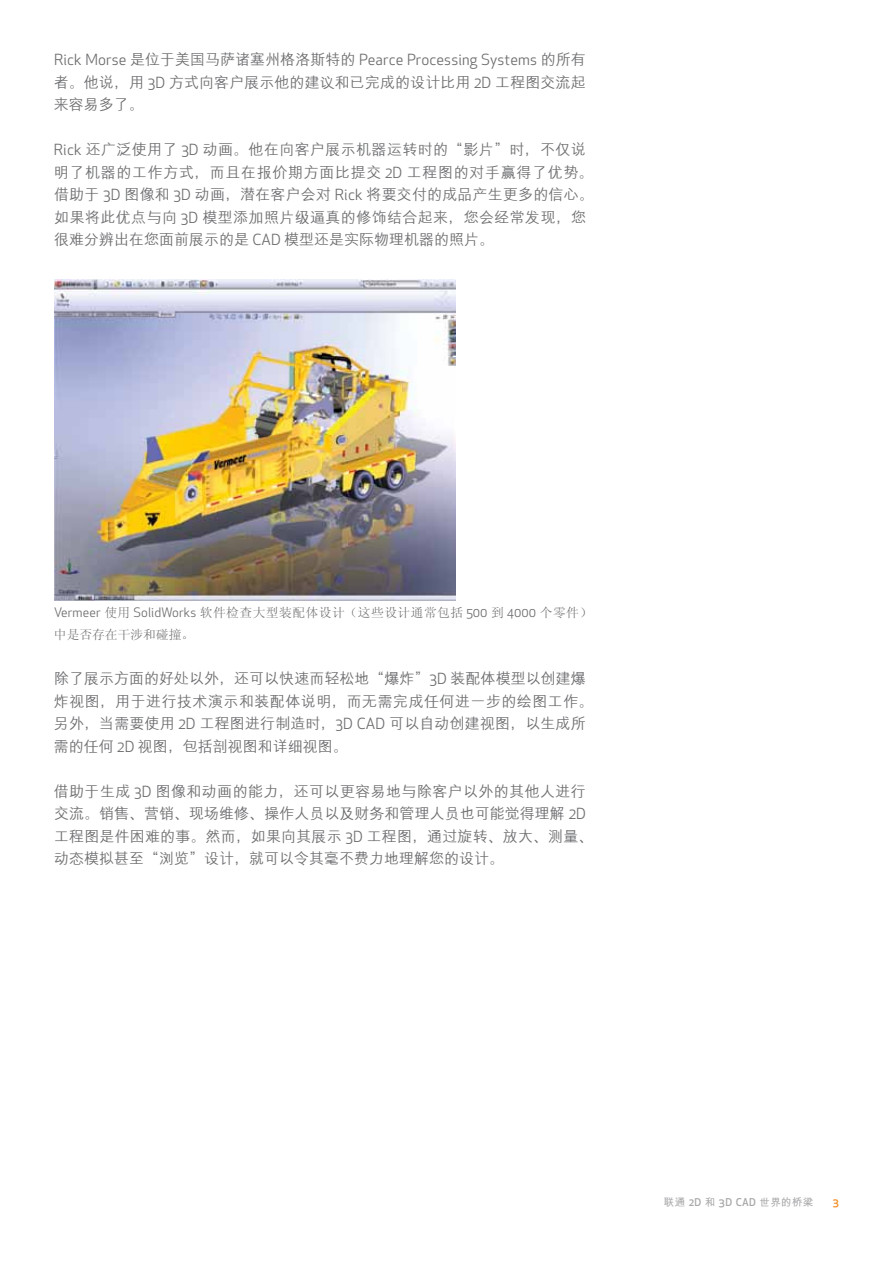
<style>
.page{position:relative;width:893px;height:1263px;background:#fff}
.page>*{position:absolute;margin:0;border:0;box-sizing:border-box;transform-origin:0 0}
.t1{font:500 15px/22.5px "M Hei GB";letter-spacing:.01em;color:#6d6e71}
.t2{font:15px "SW Apex New";letter-spacing:.01em;color:#6d6e71}
.t3{font:12.75px/22.5px "Sim Sun";letter-spacing:.035em;color:#6d6e71}
.t4{font:700 10.5px "M Hei GB";letter-spacing:.03em;color:#a7a8aa}
.t5{font:500 10.5px "SW Apex New";color:#f68b1e}
.s1{font-family:"M Hei GB";font-weight:500}
.s2{font-family:"SW Apex New";font-weight:400}
.s3{font-family:"SW Apex New"}
.s4{font-family:"SW Apex New";font-weight:500}
</style>
<div class="page">
<img style="left:54px;top:280px;width:401px;height:320px">
<p class="t2" style="left:54px;top:50px;width:533px">Rick Morse <span class="s1">是位于美国马萨诸塞州格洛斯特的</span> Pearce Processing Systems <span class="s1">的所有</span></p>
<p class="t1" style="left:54px;top:71px;width:533px">者。他说，用 <span class="s2">3D</span> 方式向客户展示他的建议和已完成的设计比用 <span class="s2">2D</span> 工程图交流起来容易多了。</p>
<p class="t1" style="left:54px;top:138px;width:541px"><span class="s2">Rick</span> 还广泛使用了 <span class="s2">3D</span> 动画。他在向客户展示机器运转时的“影片”时，不仅说明了机器的工作方式，而且在报价期方面比提交 <span class="s2">2D</span> 工程图的对手赢得了优势。借助于 <span class="s2">3D</span> 图像和 <span class="s2">3D</span> 动画，潜在客户会对 <span class="s2">Rick</span> 将要交付的成品产生更多的信心。如果将此优点与向 <span class="s2">3D</span> 模型添加照片级逼真的修饰结合起来，您会经常发现，您很难分辨出在您面前展示的是 <span class="s2">CAD</span> 模型还是实际物理机器的照片。</p>
<p class="t3" style="left:54px;top:601px;width:540px"><span class="s3">Vermeer</span> 使用 <span class="s3">SolidWorks</span> 软件检查大型装配体设计（这些设计通常包括 <span class="s3">500</span> 到 <span class="s3">4000</span> 个零件）中是否存在干涉和碰撞。</p>
<p class="t1" style="left:54px;top:667px;width:541px">除了展示方面的好处以外，还可以快速而轻松地“爆炸”<span class="s2">3D</span> 装配体模型以创建爆炸视图，用于进行技术演示和装配体说明，而无需完成任何进一步的绘图工作。另外，当需要使用 <span class="s2">2D</span> 工程图进行制造时，<span class="s2">3D CAD</span> 可以自动创建视图，以生成所需的任何 <span class="s2">2D</span> 视图，包括剖视图和详细视图。</p>
<p class="t1" style="left:54px;top:780px;width:541px">借助于生成 <span class="s2">3D</span> 图像和动画的能力，还可以更容易地与除客户以外的其他人进行交流。销售、营销、现场维修、操作人员以及财务和管理人员也可能觉得理解 <span class="s2">2D</span>工程图是件困难的事。然而，如果向其展示 <span class="s2">3D</span> 工程图，通过旋转、放大、测量、动态模拟甚至“浏览”设计，就可以令其毫不费力地理解您的设计。</p>
<p class="t4" style="left:664px;top:1197px;width:151px">联通 <span class="s4">2D</span> 和 <span class="s4">3D CAD</span> 世界的桥梁</p>
<p class="t5" style="left:833px;top:1195px;width:8px">3</p>
</div>
